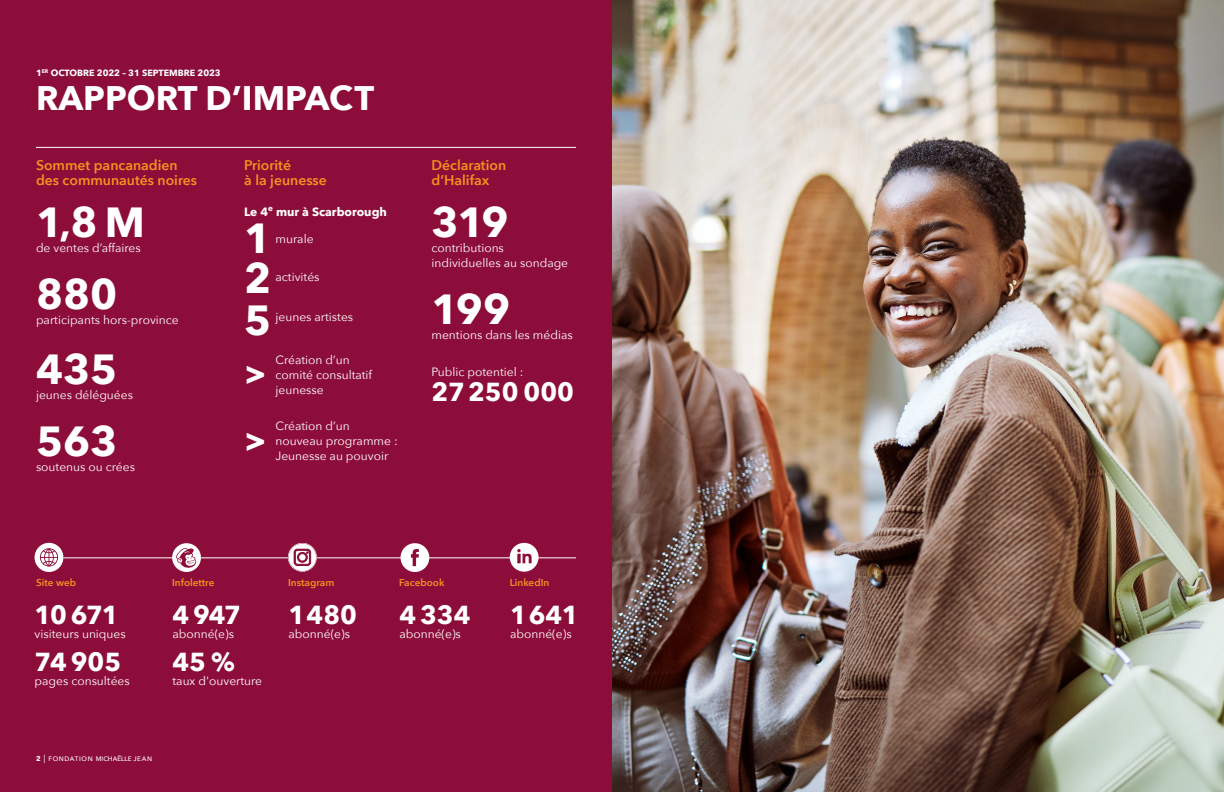
<style>
.page{position:relative;width:1224px;height:792px;background:#fff}
.page>*{position:absolute;margin:0;border:0;box-sizing:border-box;transform-origin:0 0}
.t1{font:700 42px "Avenir Next";color:#fff}
.t2{font:700 34px "Avenir Next";color:#fff}
.t3{font:700 26px "Avenir Next";color:#fff}
.t4{font:600 14px "Avenir Next";color:#f6911e}
.t5{font:12px/15px "Avenir Next";color:#fff}
.t6{font:700 12px "Avenir Next";color:#fff}
.t7{font:600 10px "Avenir Next";color:#f6911e}
.t8{font:700 9px "Avenir Next";color:#fff}
.t9{font:500 6.5px "Avenir Next";letter-spacing:.075em;color:#fff}
.s1{font-size:36px}
.s2{font-weight:700;font-size:7px}
.s3{font-size:8.4px}
</style>
<div class="page">
<img style="left:612px;top:0;width:612px;height:792px">
<div style="left:0;top:0;width:612px;height:792px;background:#8d0d3a"></div>
<hr style="left:63px;top:557px;width:110px;height:1px;background:#fff">
<hr style="left:200px;top:557px;width:91px;height:1px;background:#fff">
<hr style="left:315px;top:557px;width:89px;height:1px;background:#fff">
<hr style="left:427px;top:557px;width:84px;height:1px;background:#fff">
<hr style="left:536px;top:557px;width:40px;height:1px;background:#fff">
<hr style="left:36px;top:147px;width:540px;height:1px;background:#fff">
<svg style="left:510px;top:543px;width:29px;height:29px"></svg>
<svg style="left:401px;top:543px;width:28px;height:29px"></svg>
<svg style="left:35px;top:543px;width:28px;height:29px"></svg>
<svg style="left:288px;top:543px;width:29px;height:29px"></svg>
<svg style="left:172px;top:543px;width:29px;height:29px"></svg>
<svg style="left:176px;top:548px;width:20px;height:20px"></svg>
<svg style="left:289px;top:544px;width:27px;height:27px"></svg>
<p class="t8" style="left:36px;top:65px;width:186px">1<sup>ER</sup> OCTOBRE 2022 – 31 SEPTEMBRE 2023</p>
<p class="t2" style="left:36px;top:68px;width:340px">RAPPORT D’IMPACT</p>
<p class="t4" style="left:36px;top:154px;width:143px">Sommet pancanadien</p>
<p class="t4" style="left:36px;top:169px;width:163px">des communautés noires</p>
<p class="t4" style="left:244px;top:154px;width:48px">Priorité</p>
<p class="t4" style="left:244px;top:169px;width:84px">à la jeunesse</p>
<p class="t1" style="left:36px;top:186px;width:110px">1<span class="s1">,</span>8 M</p>
<p class="t5" style="left:36px;top:239px;width:106px">de ventes d’affaires</p>
<p class="t6" style="left:244px;top:201px;width:144px">Le 4<sup>e</sup> mur à Scarborough</p>
<p class="t1" style="left:244px;top:202px;width:29px">1</p>
<p class="t1" style="left:244px;top:242px;width:29px">2</p>
<p class="t1" style="left:244px;top:284px;width:29px">5</p>
<p class="t5" style="left:276px;top:231px;width:40px">murale</p>
<p class="t5" style="left:276px;top:269px;width:46px">activités</p>
<p class="t5" style="left:276px;top:309px;width:79px">jeunes artistes</p>
<p class="t5" style="left:276px;top:352px;width:98px">Création d’un comité consultatif jeunesse</p>
<p class="t5" style="left:276px;top:418px;width:124px">Création d’un nouveau programme :</p>
<p class="t5" style="left:276px;top:448px;width:114px">Jeunesse au pouvoir</p>
<p class="t1" style="left:36px;top:258px;width:83px">880</p>
<p class="t5" style="left:36px;top:312px;width:144px">participants hors-province</p>
<p class="t1" style="left:36px;top:333px;width:83px">435</p>
<p class="t2" style="left:244px;top:343px;width:24px">&gt;</p>
<p class="t5" style="left:36px;top:387px;width:99px">jeunes déléguées</p>
<p class="t1" style="left:36px;top:405px;width:83px">563</p>
<p class="t2" style="left:244px;top:410px;width:24px">&gt;</p>
<p class="t5" style="left:36px;top:459px;width:101px">soutenus ou crées</p>
<p class="t4" style="left:431px;top:154px;width:76px">Déclaration</p>
<p class="t4" style="left:431px;top:169px;width:59px">d’Halifax</p>
<p class="t1" style="left:431px;top:186px;width:78px">319</p>
<p class="t5" style="left:431px;top:239px;width:74px">contributions</p>
<p class="t5" style="left:431px;top:254px;width:138px">individuelles au sondage</p>
<p class="t1" style="left:431px;top:273px;width:80px">199</p>
<p class="t5" style="left:431px;top:327px;width:143px">mentions dans les médias</p>
<p class="t5" style="left:431px;top:364px;width:93px">Public potentiel :</p>
<p class="t3" style="left:431px;top:369px;width:144px">27250 000</p>
<p class="t7" style="left:36px;top:574px;width:42px">Site web</p>
<p class="t7" style="left:172px;top:574px;width:44px">Infolettre</p>
<p class="t7" style="left:288px;top:574px;width:48px">Instagram</p>
<p class="t7" style="left:399px;top:574px;width:47px">Facebook</p>
<p class="t7" style="left:510px;top:574px;width:41px">LinkedIn</p>
<p class="t3" style="left:35px;top:593px;width:85px">10 671</p>
<p class="t5" style="left:35px;top:626px;width:93px">visiteurs uniques</p>
<p class="t3" style="left:172px;top:593px;width:70px">4 947</p>
<p class="t5" style="left:172px;top:626px;width:63px">abonné(e)s</p>
<p class="t3" style="left:288px;top:593px;width:70px">1 480</p>
<p class="t5" style="left:288px;top:626px;width:63px">abonné(e)s</p>
<p class="t3" style="left:399px;top:593px;width:73px">4 334</p>
<p class="t5" style="left:399px;top:626px;width:63px">abonné(e)s</p>
<p class="t3" style="left:510px;top:593px;width:70px">1 641</p>
<p class="t5" style="left:510px;top:626px;width:63px">abonné(e)s</p>
<p class="t3" style="left:35px;top:639px;width:88px">74 905</p>
<p class="t5" style="left:35px;top:673px;width:97px">pages consultées</p>
<p class="t3" style="left:172px;top:639px;width:64px">45 %</p>
<p class="t5" style="left:172px;top:673px;width:91px">taux d'ouverture</p>
<p class="t9" style="left:36px;top:753px;width:118px"><span class="s2">2</span> <span class="s3">|</span> FONDATION MICHAËLLE JEAN</p>
</div>
